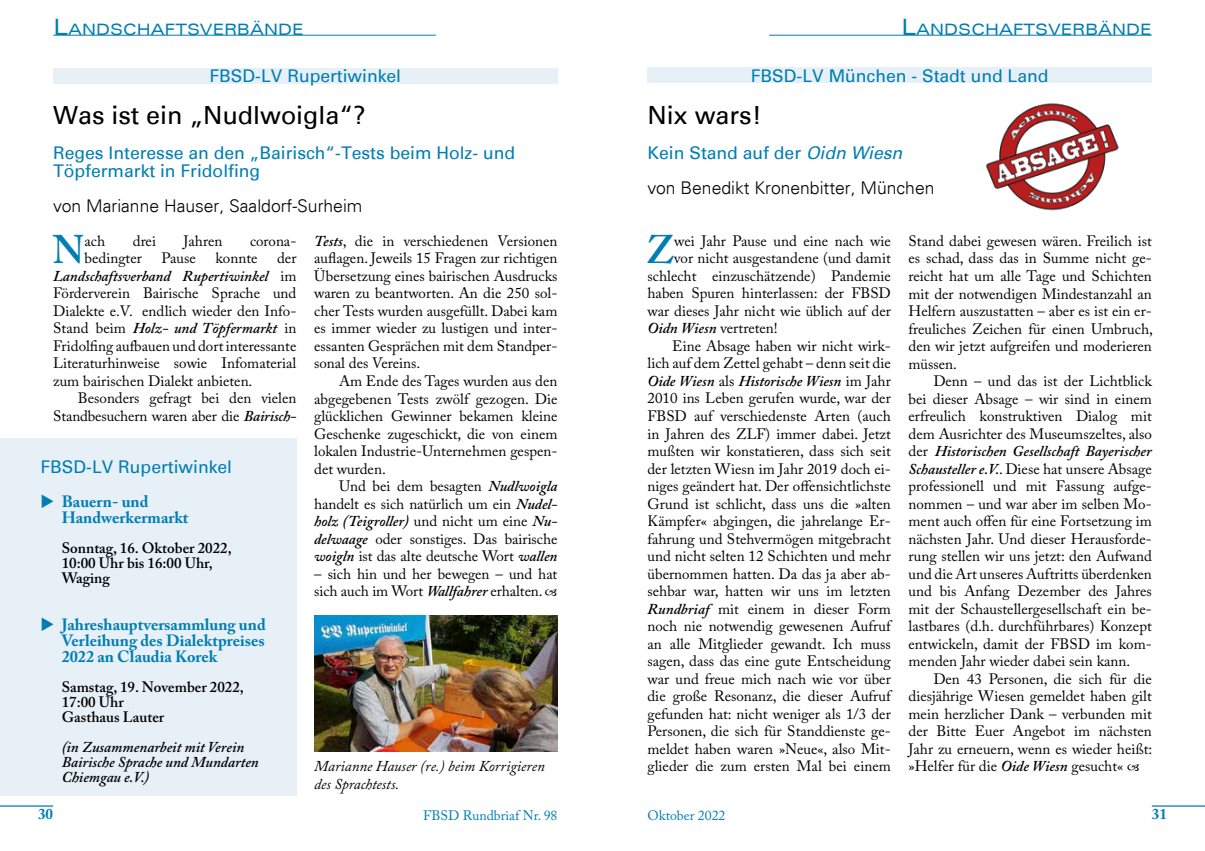
<style>
.page{position:relative;width:1205px;height:851px;background:#fff}
.page>*{position:absolute;margin:0;border:0;box-sizing:border-box;transform-origin:0 0}
.t1{font:600 39.62px "Adobe Caslon Pro";color:#007eb2}
.t2{font:25px "Univers";color:#000}
.t3{font:17.5px/17.5px "Univers";color:#007eb2}
.t4{font:300 17.5px/35.2px "Univers";color:#000}
.t5{font:700 16.25px/16.2px "Adobe Caslon Pro";color:#007eb2}
.t6{font:expanded 15.75px "Univers";color:#007eb2}
.t7{font:15px/17.5px "Adobe Caslon Pro";color:#000;text-align:justify}
.t8{font:italic 600 15px/15px "Adobe Caslon Pro";color:#000}
.t9{font:600 15px/15px "Adobe Caslon Pro";color:#000}
.t10{font:italic 15px/17.5px "Adobe Caslon Pro";color:#000}
.t11{font:700 15px "Adobe Caslon Pro";color:#007eb2}
.t12{font:13.75px "Adobe Caslon Pro";color:#007eb2}
.s1{font-size:22.5px}
.s2{font-weight:600;font-style:italic}
.s3{font-weight:400;color:#007eb2}
.s4{font-weight:400;font-style:italic;color:#007eb2}
.s5{font-weight:400;font-style:normal}
</style>
<div class="page">
<hr style="left:0;top:805px;width:53px;height:1px;background:#007eb2">
<hr style="left:1152px;top:805px;width:53px;height:1px;background:#007eb2">
<div style="left:53px;top:68px;width:504px;height:16px;background:#e7f0f7"></div>
<hr style="left:53px;top:35px;width:383px;height:1px;background:#007eb2">
<img style="left:314px;top:615px;width:243px;height:136px">
<hr style="left:769px;top:35px;width:383px;height:1px;background:#007eb2">
<div style="left:647px;top:67px;width:505px;height:16px;background:#e7f0f7"></div>
<img style="left:985px;top:103px;width:134px;height:108px">
<div style="left:0;top:438px;width:296px;height:358px;background:#e7f0f7"></div>
<p class="t6" style="left:53px;top:20px;width:252px"><span class="s1">L</span>ANDSCHAFTSVERBÄNDE</p>
<p class="t3" style="left:209px;top:68px;width:193px">FBSD-LV Rupertiwinkel</p>
<h2 class="t2" style="left:53px;top:100px;width:314px">Was ist ein „Nudlwoigla“?</h2>
<p class="t3" style="left:53px;top:144px;width:463px">Reges Interesse an den „Bairisch“-Tests beim Holz- und<br>Töpfermarkt in Fridolfing</p>
<p class="t4" style="left:53px;top:188px;width:311px">von Marianne Hauser, Saaldorf-Surheim</p>
<h1 class="t1" style="left:53px;top:226px;width:34px">N</h1>
<p class="t7" style="left:85px;top:232px;width:22px">ach</p>
<p class="t7" style="left:133px;top:232px;width:25px">drei</p>
<p class="t7" style="left:184px;top:232px;width:40px">Jahren</p>
<p class="t7" style="left:250px;top:232px;width:48px">corona-</p>
<p class="t7" style="left:314px;top:232px;width:245px"><span class="s2">Tests</span>, die in verschiedenen Versionen auflagen. Jeweils 15 Fragen zur richtigen Übersetzung eines bairischen Ausdrucks waren zu beantworten. An die 250 sol&shy;cher Tests wurden ausgefüllt. Dabei kam es immer wieder zu lustigen und inter&shy;essanten Gesprächen mit dem Standper&shy;sonal des Vereins.</p>
<p class="t7" style="left:314px;top:372px;width:245px;text-indent:25px">Am Ende des Tages wurden aus den abgegebenen Tests zwölf gezogen. Die glücklichen Gewinner bekamen kleine Geschenke zugeschickt, die von einem lokalen Industrie-Unternehmen gespen&shy;det wurden.</p>
<p class="t7" style="left:314px;top:477px;width:245px;text-indent:25px">Und bei dem besagten <span class="s2">Nudlwoigla </span>handelt es sich natürlich um ein <span class="s2">Nudel&shy;holz (Teigroller)</span> und nicht um eine <span class="s2">Nu&shy;delwaage</span> oder sonstiges. Das bairische <span class="s2">woigln</span> ist das alte deutsche Wort <span class="s2">wallen</span></p>
<p class="t7" style="left:314px;top:564px;width:245px">– sich hin und her bewegen – und hat sich auch im Wort <span class="s2">Wallfahrer</span> erhalten.</p>
<p class="t7" style="left:53px;top:249px;width:245px;text-indent:224px">der <span class="s2">Landschaftsverband Rupertiwinkel</span> im Förderverein Bairische Sprache und Dialekte e.V. endlich wieder den Info-Stand beim <span class="s2">Holz- und Töpfermarkt</span> in Fridolfing aufbauen und dort interessante Literaturhinweise sowie Infomaterial zum bairischen Dialekt anbieten.</p>
<p class="t7" style="left:53px;top:389px;width:245px;text-align:right">Besonders gefragt bei den vielen<br>Standbesuchern waren aber die <span class="s2">Bairisch-</span></p>
<p class="t7" style="left:85px;top:249px;width:59px">bedingter</p>
<p class="t7" style="left:162px;top:249px;width:36px">Pause</p>
<p class="t7" style="left:216px;top:249px;width:43px">konnte</p>
<p class="t3" style="left:40px;top:458px;width:193px">FBSD-LV Rupertiwinkel</p>
<p class="t5" style="left:62px;top:493px;width:128px">Bauern- und<br>Handwerkermarkt</p>
<p class="t9" style="left:62px;top:540px;width:172px">Sonntag, 16. Oktober 2022,<br>10:00 Uhr bis 16:00 Uhr,<br>Waging</p>
<p class="t5" style="left:62px;top:616px;width:206px;text-align:justify">Jahreshauptversammlung und Verleihung des Dialektpreises 2022 an Claudia Korek</p>
<p class="t9" style="left:62px;top:679px;width:184px">Samstag, 19. November 2022,<br>17:00 Uhr<br>Gasthaus Lauter</p>
<p class="t8" style="left:62px;top:739px;width:199px">(in Zusammenarbeit mit Verein<br>Bairische Sprache und Mundarten<br>Chiemgau e.V.)</p>
<p class="t10" style="left:314px;top:757px;width:232px">Marianne Hauser (re.) beim Korrigieren des Sprachtests.</p>
<p class="t6" style="left:901px;top:20px;width:252px"><span class="s1">L</span>ANDSCHAFTSVERBÄNDE</p>
<p class="t3" style="left:751px;top:67px;width:299px">FBSD-LV München - Stadt und Land</p>
<h2 class="t2" style="left:647px;top:100px;width:115px">Nix wars!</h2>
<p class="t4" style="left:647px;top:135px;width:288px"><span class="s3">Kein Stand auf der</span> <span class="s4">Oidn Wiesn </span>von Benedikt Kronenbitter, München</p>
<h1 class="t1" style="left:646px;top:226px;width:29px">Z</h1>
<p class="t7" style="left:674px;top:232px;width:218px">wei Jahr Pause und eine nach wie</p>
<p class="t7" style="left:908px;top:232px;width:246px">Stand dabei gewesen wären. Freilich ist es schad, dass das in Summe nicht ge&shy;reicht hat um alle Tage und Schichten mit der notwendigen Mindestanzahl an Helfern auszustatten – aber es ist ein er&shy;freuliches Zeichen für einen Umbruch, den wir jetzt aufgreifen und moderieren müssen.</p>
<p class="t7" style="left:908px;top:372px;width:245px;text-indent:25px">Denn – und das ist der Lichtblick bei dieser Absage – wir sind in einem erfreulich konstruktiven Dialog mit dem Ausrichter des Museumszeltes, also der <span class="s2">Historischen Gesellschaft Bayerischer Schausteller e.V.</span>. Diese hat unsere Absage professionell und mit Fassung aufge&shy;nommen – und war aber im selben Mo&shy;ment auch offen für eine Fortsetzung im nächsten Jahr. Und dieser Herausforde&shy;rung stellen wir uns jetzt: den Aufwand und die Art unseres Auftritts überdenken und bis Anfang Dezember des Jahres mit der Schaustellergesellschaft ein be&shy;lastbares (d.h. durchführbares) Konzept entwickeln, damit der FBSD im kom&shy;menden Jahr wieder dabei sein kann.</p>
<p class="t7" style="left:908px;top:669px;width:245px;text-indent:25px">Den 43 Personen, die sich für die diesjährige Wiesen gemeldet haben gilt mein herzlicher Dank – verbunden mit der Bitte Euer Angebot im nächsten Jahr zu erneuern, wenn es wieder heißt: »Helfer für die <span class="s2">Oide Wiesn</span> gesucht«</p>
<p class="t7" style="left:674px;top:249px;width:218px">vor nicht ausgestandene (und damit</p>
<p class="t7" style="left:647px;top:267px;width:245px">schlecht einzuschätzende) Pandemie</p>
<p class="t7" style="left:647px;top:284px;width:245px">haben Spuren hinterlassen: der FBSD</p>
<p class="t7" style="left:647px;top:302px;width:245px">war dieses Jahr nicht wie üblich auf der</p>
<p class="t7" style="left:647px;top:319px;width:132px"><span class="s2">Oidn Wiesn</span> vertreten!</p>
<p class="t7" style="left:672px;top:337px;width:220px">Eine Absage haben wir nicht wirk-</p>
<p class="t7" style="left:647px;top:354px;width:245px">lich auf dem Zettel gehabt – denn seit die</p>
<p class="t8" style="left:647px;top:373px;width:245px">Oide Wiesn <span class="s5">als</span> Historische Wiesn <span class="s5">im Jahr</span></p>
<p class="t7" style="left:647px;top:389px;width:245px">2010 ins Leben gerufen wurde, war der</p>
<p class="t7" style="left:647px;top:407px;width:245px">FBSD auf verschiedenste Arten (auch</p>
<p class="t7" style="left:647px;top:424px;width:245px">in Jahren des ZLF) immer dabei. Jetzt</p>
<p class="t7" style="left:647px;top:442px;width:245px">mußten wir konstatieren, dass sich seit</p>
<p class="t7" style="left:647px;top:459px;width:245px">der letzten Wiesn im Jahr 2019 doch ei-</p>
<p class="t7" style="left:647px;top:477px;width:245px">niges geändert hat. Der offensichtlichste</p>
<p class="t7" style="left:647px;top:494px;width:245px">Grund ist schlicht, dass uns die »alten</p>
<p class="t7" style="left:647px;top:512px;width:245px">Kämpfer« abgingen, die jahrelange Er-</p>
<p class="t7" style="left:647px;top:529px;width:245px">fahrung und Stehvermögen mitgebracht</p>
<p class="t7" style="left:647px;top:547px;width:245px">und nicht selten 12 Schichten und mehr</p>
<p class="t7" style="left:647px;top:564px;width:245px">übernommen hatten. Da das ja aber ab-</p>
<p class="t7" style="left:647px;top:582px;width:245px">sehbar war, hatten wir uns im letzten</p>
<p class="t7" style="left:647px;top:599px;width:245px"><span class="s2">Rundbriaf</span> mit einem in dieser Form</p>
<p class="t7" style="left:647px;top:617px;width:245px">noch nie notwendig gewesenen Aufruf</p>
<p class="t7" style="left:647px;top:634px;width:245px">an alle Mitglieder gewandt. Ich muss</p>
<p class="t7" style="left:647px;top:652px;width:245px">sagen, dass das eine gute Entscheidung</p>
<p class="t7" style="left:647px;top:669px;width:245px">war und freue mich nach wie vor über</p>
<p class="t7" style="left:647px;top:687px;width:245px">die große Resonanz, die dieser Aufruf</p>
<p class="t7" style="left:647px;top:704px;width:245px">gefunden hat: nicht weniger als 1/3 der</p>
<p class="t7" style="left:647px;top:722px;width:245px">Personen, die sich für Standdienste ge-</p>
<p class="t7" style="left:647px;top:739px;width:245px">meldet haben waren »Neue«, also Mit-</p>
<p class="t7" style="left:647px;top:757px;width:245px">glieder die zum ersten Mal bei einem</p>
<p class="t11" style="left:38px;top:805px;width:16px">30</p>
<p class="t12" style="left:423px;top:807px;width:136px">FBSD Rundbriaf Nr. 98</p>
<p class="t12" style="left:647px;top:807px;width:79px">Oktober 2022</p>
<p class="t11" style="left:1152px;top:805px;width:16px">31</p>
</div>
